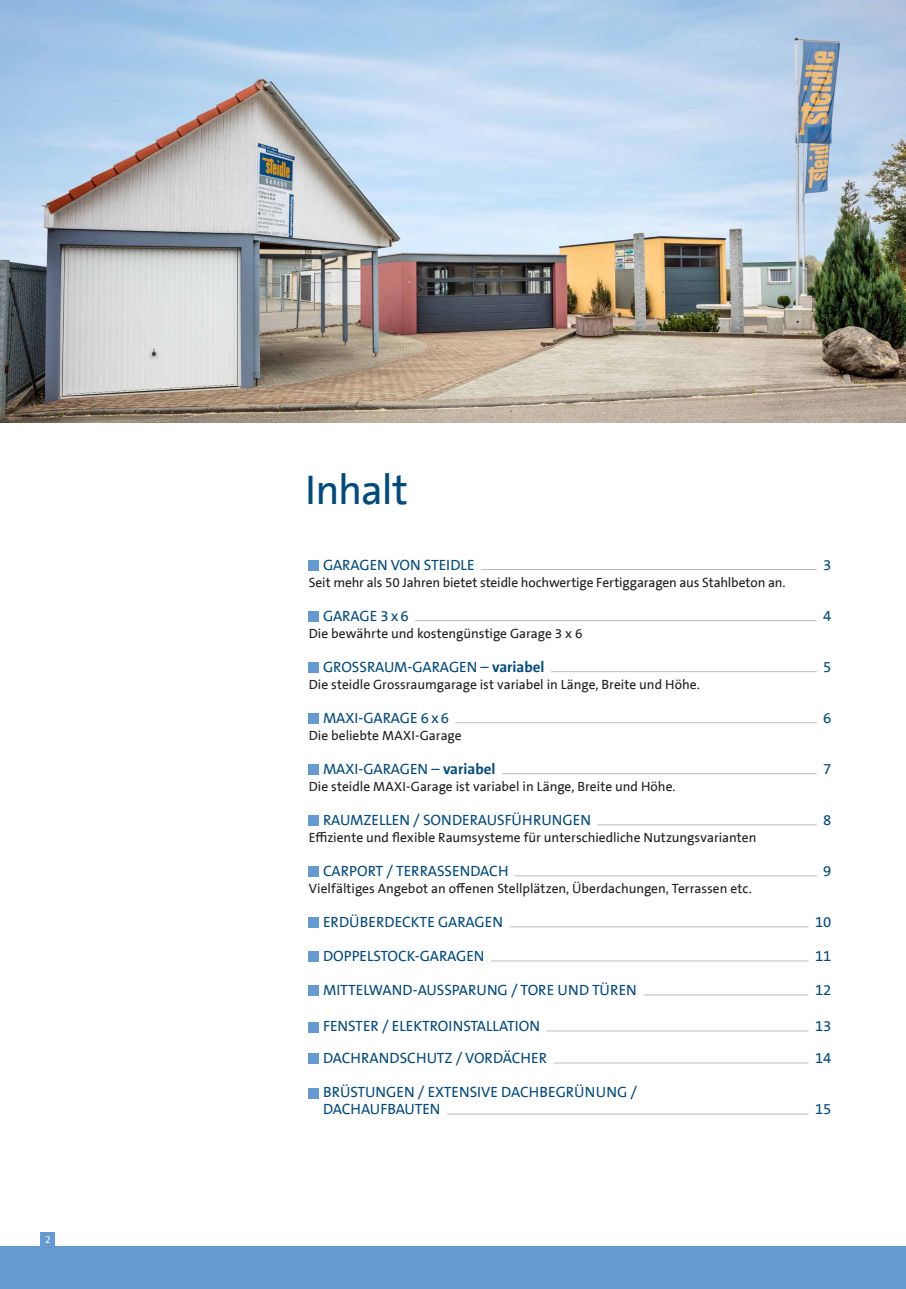
<style>
.page{position:relative;width:906px;height:1289px;background:#fff}
.page>*{position:absolute;margin:0;border:0;box-sizing:border-box;transform-origin:0 0}
.t1{font:42px "The Sans B5";letter-spacing:-.03em;color:#004a7f}
.t2{font:15px "The Sans B5";color:#004a7f}
.t3{font:700 15px "The Sans B7";color:#004a7f}
.t4{font:13.5px "The Sans B5";letter-spacing:-.005em;color:#231f20}
.t5{font:10.5px "Myriad Pro";color:#fff}
.s1{font-family:"The Sans B5";font-weight:400}
</style>
<div class="page">
<div style="left:0;top:1246px;width:906px;height:30px;background:#6599d1"></div>
<div style="left:40px;top:1231px;width:15px;height:15px;background:#6599d1"></div>
<div style="left:309px;top:560px;width:10px;height:10px;background:#6599d1"></div>
<div style="left:309px;top:611px;width:10px;height:10px;background:#6599d1"></div>
<div style="left:309px;top:662px;width:10px;height:10px;background:#6599d1"></div>
<div style="left:309px;top:713px;width:10px;height:10px;background:#6599d1"></div>
<div style="left:309px;top:764px;width:10px;height:10px;background:#6599d1"></div>
<div style="left:309px;top:815px;width:10px;height:10px;background:#6599d1"></div>
<div style="left:309px;top:866px;width:10px;height:10px;background:#6599d1"></div>
<div style="left:309px;top:917px;width:10px;height:10px;background:#6599d1"></div>
<div style="left:309px;top:951px;width:10px;height:11px;background:#6599d1"></div>
<div style="left:309px;top:985px;width:10px;height:11px;background:#6599d1"></div>
<div style="left:309px;top:1021px;width:10px;height:11px;background:#6599d1"></div>
<div style="left:309px;top:1053px;width:10px;height:11px;background:#6599d1"></div>
<div style="left:309px;top:1087px;width:10px;height:11px;background:#6599d1"></div>
<hr style="left:481px;top:569px;width:335px;height:1px;background:#bcbdc0">
<hr style="left:415px;top:620px;width:401px;height:1px;background:#bcbdc0">
<hr style="left:551px;top:671px;width:265px;height:1px;background:#bcbdc0">
<hr style="left:455px;top:722px;width:361px;height:1px;background:#bcbdc0">
<hr style="left:502px;top:773px;width:314px;height:1px;background:#bcbdc0">
<hr style="left:597px;top:824px;width:219px;height:1px;background:#bcbdc0">
<hr style="left:515px;top:875px;width:301px;height:1px;background:#bcbdc0">
<hr style="left:509px;top:926px;width:299px;height:1px;background:#bcbdc0">
<hr style="left:491px;top:960px;width:317px;height:1px;background:#bcbdc0">
<hr style="left:643px;top:994px;width:165px;height:1px;background:#bcbdc0">
<hr style="left:546px;top:1030px;width:262px;height:1px;background:#bcbdc0">
<hr style="left:553px;top:1062px;width:255px;height:1px;background:#bcbdc0">
<hr style="left:447px;top:1113px;width:361px;height:1px;background:#bcbdc0">
<img style="left:0;top:0;width:906px;height:422px">
<div style="left:0;top:1267px;width:906px;height:21px;background:#6599d1"></div>
<p class="t5" style="left:45px;top:1232px;width:7px">2</p>
<h1 class="t1" style="left:305px;top:462px;width:104px">Inhalt</h1>
<p class="t2" style="left:323px;top:555px;width:153px">GARAGEN VON STEIDLE</p>
<p class="t2" style="left:823px;top:555px;width:10px">3</p>
<p class="t4" style="left:309px;top:573px;width:478px">Seit mehr als 50 Jahren bietet steidle hochwertige Fertiggaragen aus Stahlbeton an.</p>
<p class="t2" style="left:323px;top:606px;width:87px">GARAGE 3x6</p>
<p class="t2" style="left:823px;top:606px;width:10px">4</p>
<p class="t4" style="left:309px;top:624px;width:275px">Die bewährte und kostengünstige Garage 3 x 6</p>
<p class="t2" style="left:323px;top:657px;width:20px">Grossra</p>
<p class="t2" style="left:384px;top:657px;width:49px">um-Garagen</p>
<p class="t3" style="left:480px;top:657px;width:65px"><span class="s1">–</span> variabel</p>
<p class="t2" style="left:823px;top:657px;width:10px">5</p>
<p class="t4" style="left:309px;top:675px;width:392px">Die steidle Grossraumgarage ist variabel in Länge, Breite und Höhe.</p>
<p class="t2" style="left:323px;top:708px;width:60px">Maxi -Garage</p>
<p class="t2" style="left:421px;top:708px;width:30px">6x6</p>
<p class="t2" style="left:823px;top:708px;width:10px">6</p>
<p class="t4" style="left:309px;top:726px;width:154px">Die beliebte MAXI-Garage</p>
<p class="t2" style="left:323px;top:759px;width:61px">Maxi -Garagen</p>
<p class="t3" style="left:431px;top:759px;width:65px"><span class="s1">–</span> variabel</p>
<p class="t2" style="left:823px;top:759px;width:10px">7</p>
<p class="t4" style="left:309px;top:777px;width:368px">Die steidle MAXI-Garage ist variabel in Länge, Breite und Höhe.</p>
<p class="t2" style="left:323px;top:810px;width:118px">RAUMZELLEN / Sondera</p>
<p class="t2" style="left:487px;top:810px;width:76px">usführungen</p>
<p class="t2" style="left:823px;top:810px;width:10px">8</p>
<p class="t4" style="left:309px;top:828px;width:449px">Effiziente und flexible Raumsysteme für unterschiedliche Nutzungsvarianten</p>
<p class="t2" style="left:323px;top:861px;width:187px">CARPORT / TERRASSENDACH</p>
<p class="t2" style="left:823px;top:861px;width:10px">9</p>
<p class="t4" style="left:309px;top:879px;width:444px">Vielfältiges Angebot an offenen Stellplätzen, Überdachungen, Terrassen etc.</p>
<p class="t2" style="left:323px;top:912px;width:46px">Erdüberdec</p>
<p class="t2" style="left:411px;top:912px;width:48px">kte Garagen</p>
<p class="t2" style="left:815px;top:912px;width:18px">10</p>
<p class="t2" style="left:323px;top:946px;width:20px">Doppelstoc</p>
<p class="t2" style="left:407px;top:946px;width:33px">k-Garagen</p>
<p class="t2" style="left:815px;top:946px;width:18px">11</p>
<p class="t2" style="left:323px;top:980px;width:297px">MITTELWAND-AU SSPARU NG / TORE und Türen</p>
<p class="t2" style="left:815px;top:980px;width:18px">12</p>
<p class="t2" style="left:323px;top:1016px;width:16px">Fenster</p>
<p class="t2" style="left:382px;top:1016px;width:159px">/ ELEKTROINSTALLATION</p>
<p class="t2" style="left:815px;top:1016px;width:18px">13</p>
<p class="t2" style="left:323px;top:1048px;width:20px">Dachrandsch</p>
<p class="t2" style="left:427px;top:1048px;width:58px">utz / Vord</p>
<p class="t2" style="left:503px;top:1048px;width:19px">ächer</p>
<p class="t2" style="left:815px;top:1048px;width:18px">14</p>
<p class="t2" style="left:323px;top:1082px;width:63px">Brüstungen</p>
<p class="t2" style="left:418px;top:1082px;width:221px">/ EXTENSIVE DACHBEgRÜ NU NG /</p>
<p class="t2" style="left:323px;top:1099px;width:20px">Dacha</p>
<p class="t2" style="left:370px;top:1099px;width:55px">ufbauten</p>
<p class="t2" style="left:815px;top:1099px;width:18px">15</p>
</div>
